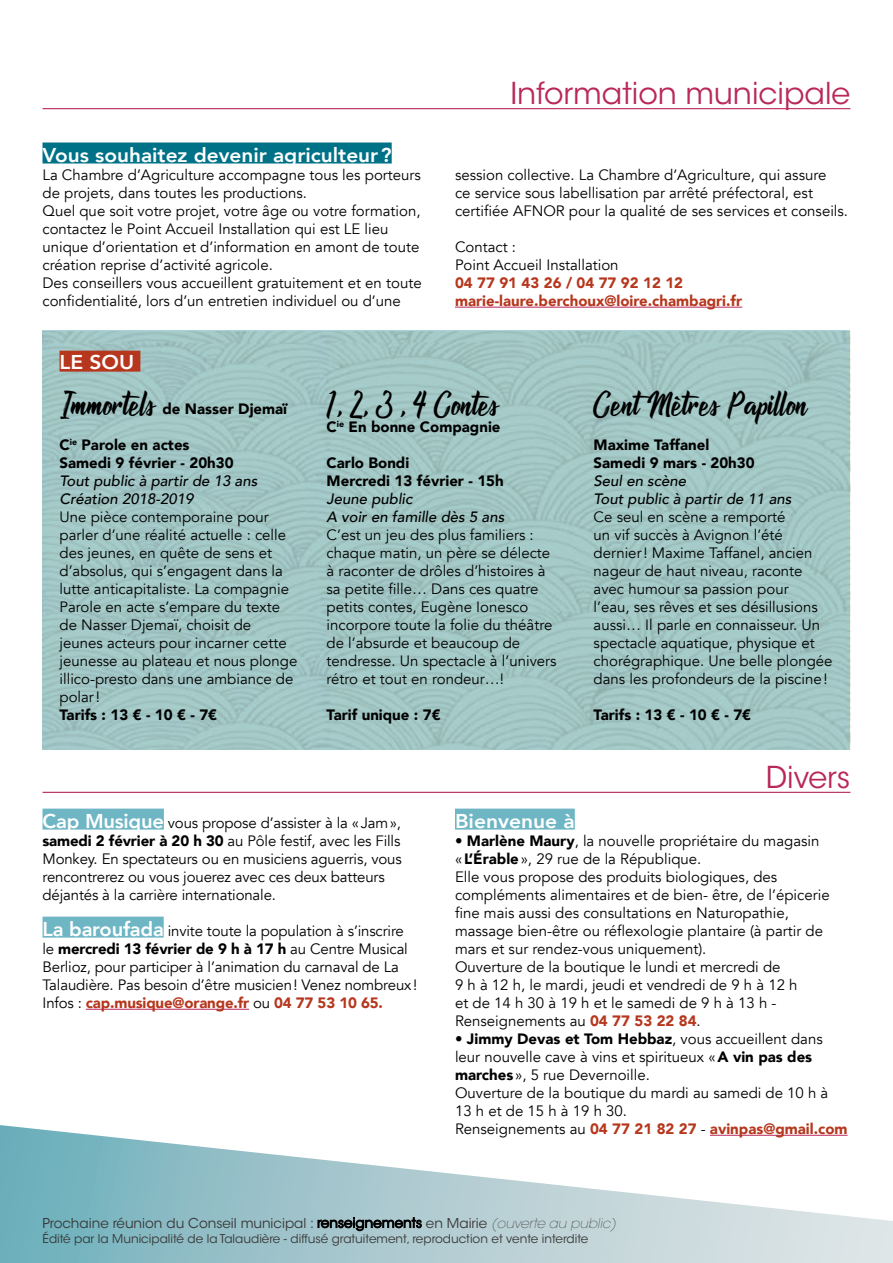
<style>
.page{position:relative;width:893px;height:1263px;background:#fff}
.page>*{position:absolute;margin:0;border:0;box-sizing:border-box;transform-origin:0 0}
.t1{font:30px "Atlantis the lost City";color:#000}
.t2{font:30px "ITC Avant Garde Std";color:#b92858}
.t3{font:800 19.95px "Avenir";color:#fff;scale:1.04 1}
.t4{font:800 19.95px "Avenir";color:#fff;scale:1.05 1}
.t5{font:15px/18px "Avenir";color:#000}
.t6{font:900 15px/18px "Avenir";color:#000}
.t7{font:italic 500 15px/18px "Avenir";color:#000}
.t8{font:900 15px/18px "Avenir";color:#b6371d}
.t9{font:13.5px "ITC Avant Garde Std";color:#373635}
.t10{font:12px "ITC Avant Garde Std";color:#373635}
.s1{font-family:"Atlantis the lost City";font-weight:400;font-size:30px}
.s2{font-weight:800;font-size:19.95px;color:#fff}
.s3{font-weight:900}
.s4{font-weight:900;color:#b6371d}
.s5{font-weight:200;font-style:italic}
</style>
<div class="page">
<svg style="left:0;top:1125px;width:893px;height:138px"></svg>
<hr style="left:43px;top:108px;width:807px;height:1px;background:#b92858">
<div style="left:43px;top:809px;width:121px;height:21px;background:#6fb6c5"></div>
<div style="left:43px;top:917px;width:121px;height:21px;background:#6fb6c5"></div>
<hr style="left:86px;top:1009px;width:163px;height:1px;background:#b92858">
<div style="left:455px;top:809px;width:120px;height:21px;background:#6fb6c5"></div>
<hr style="left:710px;top:1135px;width:137px;height:1px;background:#b92858">
<div style="left:43px;top:331px;width:807px;height:419px;background:#a3c7c5"></div>
<div style="left:60px;top:351px;width:80px;height:21px;background:#b6371d"></div>
<div style="left:43px;top:143px;width:349px;height:21px;background:#007288"></div>
<hr style="left:455px;top:307px;width:287px;height:1px;background:#b92858">
<svg style="left:317px;top:1217px;width:105px;height:14px"></svg>
<hr style="left:43px;top:792px;width:807px;height:1px;background:#b92858">
<h1 class="t2" style="left:510px;top:75px;width:342px">Information municipale</h1>
<h2 class="t3" style="left:43px;top:140px;width:337px">Vous souhaitez devenir agriculteur?</h2>
<p class="t5" style="left:43px;top:166px;width:381px">La Chambre d’Agriculture accompagne tous les porteurs de projets, dans toutes les productions.<br>Quel que soit votre projet, votre âge ou votre formation, contactez le Point Accueil Installation qui est LE lieu unique d’orientation et d’information en amont de toute création reprise d’activité agricole.<br>Des conseillers vous accueillent gratuitement et en toute confidentialité, lors d’un entretien individuel ou d’une</p>
<p class="t5" style="left:455px;top:166px;width:395px">session collective. La Chambre d’Agriculture, qui assure<br>ce service sous labellisation par arrêté préfectoral, est certifiée AFNOR pour la qualité de ses services et conseils.</p>
<p class="t5" style="left:455px;top:238px;width:165px">Contact :<br>Point Accueil Installation</p>
<p class="t8" style="left:455px;top:273px;width:289px">04 77 91 43 26 / 04 77 92 12 12 marie-laure.berchoux@loire.chambagri.fr</p>
<h2 class="t4" style="left:60px;top:346px;width:73px">LE SOU</h2>
<p class="t6" style="left:60px;top:399px;width:229px"><span class="s1">Immortels</span> de Nasser Djemaï</p>
<p class="t6" style="left:60px;top:435px;width:176px">C<sup>ie</sup> Parole en actes<br>Samedi 9 février - 20h30</p>
<p class="t7" style="left:60px;top:472px;width:199px">Tout public à partir de 13 ans<br>Création 2018-2019</p>
<p class="t5" style="left:60px;top:508px;width:239px">Une pièce contemporaine pour parler d’une réalité actuelle : celle des jeunes, en quête de sens et d’absolus, qui s’engagent dans la lutte anticapitaliste. La compagnie<br>Parole en acte s’empare du texte de Nasser Djemaï, choisit de jeunes acteurs pour incarner cette jeunesse au plateau et nous plonge illico-presto dans une ambiance de polar!</p>
<p class="t6" style="left:60px;top:705px;width:159px">Tarifs : 13 € - 10 € - 7€</p>
<h1 class="t1" style="left:327px;top:383px;width:173px">1, 2, 3 , 4 Contes</h1>
<p class="t6" style="left:327px;top:417px;width:175px">C<sup>ie</sup> En bonne Compagnie</p>
<p class="t6" style="left:327px;top:453px;width:179px">Carlo Bondi<br>Mercredi 13 février - 15h</p>
<p class="t7" style="left:327px;top:490px;width:179px">Jeune public<br>A voir en famille dès 5 ans</p>
<p class="t5" style="left:327px;top:526px;width:232px">C’est un jeu des plus familiers : chaque matin, un père se délecte à raconter de drôles d’histoires à sa petite fille… Dans ces quatre petits contes, Eugène Ionesco incorpore toute la folie du théâtre de l’absurde et beaucoup de tendresse. Un spectacle à l’univers rétro et tout en rondeur…!</p>
<p class="t6" style="left:327px;top:705px;width:116px">Tarif unique : 7€</p>
<h1 class="t1" style="left:594px;top:383px;width:215px">Cent Mètres Papillon</h1>
<p class="t6" style="left:594px;top:435px;width:163px">Maxime Taffanel<br>Samedi 9 mars - 20h30</p>
<p class="t7" style="left:594px;top:472px;width:199px">Seul en scène<br>Tout public à partir de 11 ans</p>
<p class="t5" style="left:594px;top:508px;width:240px">Ce seul en scène a remporté<br>un vif succès à Avignon l’été dernier! Maxime Taffanel, ancien nageur de haut niveau, raconte avec humour sa passion pour<br>l’eau, ses rêves et ses désillusions aussi… Il parle en connaisseur. Un spectacle aquatique, physique et chorégraphique. Une belle plongée dans les profondeurs de la piscine!</p>
<p class="t6" style="left:594px;top:705px;width:159px">Tarifs : 13 € - 10 € - 7€</p>
<h1 class="t2" style="left:766px;top:758px;width:86px">Divers</h1>
<p class="t5" style="left:43px;top:814px;width:361px"><span class="s2">Cap Musique</span> vous propose d’assister à la «Jam», <span class="s3">samedi 2 février à 20 h 30</span> au Pôle festif, avec les Fills Monkey. En spectateurs ou en musiciens aguerris, vous rencontrerez ou vous jouerez avec ces deux batteurs déjantés à la carrière internationale.</p>
<p class="t5" style="left:43px;top:922px;width:376px"><span class="s2">La baroufada</span> invite toute la population à s’inscrire le <span class="s3">mercredi 13 février de 9 h à 17 h</span> au Centre Musical Berlioz, pour participer à l’animation du carnaval de La Talaudière. Pas besoin d’être musicien! Venez nombreux!<br>Infos : <span class="s4">cap.musique@orange.fr</span> ou <span class="s4">04 77 53 10 65.</span></p>
<h2 class="t4" style="left:455px;top:806px;width:116px">Bienvenue à</h2>
<p class="t5" style="left:455px;top:832px;width:376px"><span class="s3">• Marlène Maury</span>, la nouvelle propriétaire du magasin «<span class="s3">L’Érable</span>», 29 rue de la République.<br>Elle vous propose des produits biologiques, des compléments alimentaires et de bien- être, de l’épicerie fine mais aussi des consultations en Naturopathie, massage bien-être ou réflexologie plantaire (à partir de mars et sur rendez-vous uniquement).<br>Ouverture de la boutique le lundi et mercredi de<br>9 h à 12 h, le mardi, jeudi et vendredi de 9 h à 12 h<br>et de 14 h 30 à 19 h et le samedi de 9 h à 13 h - Renseignements au <span class="s4">04 77 53 22 84</span>.</p>
<p class="t5" style="left:455px;top:1030px;width:394px"><span class="s3">• Jimmy Devas et Tom Hebbaz</span>, vous accueillent dans leur nouvelle cave à vins et spiritueux «<span class="s3">A vin pas des marches</span> », 5 rue Devernoille.<br>Ouverture de la boutique du mardi au samedi de 10 h à 13 h et de 15 h à 19 h 30.<br>Renseignements au <span class="s4">04 77 21 82 27</span> - <span class="s4">avinpas@gmail.com</span></p>
<p class="t9" style="left:43px;top:1214px;width:575px">Prochaine réunion du Conseil municipal : renseignements en Mairie <span class="s5">(ouverte au public)</span></p>
<p class="t10" style="left:43px;top:1231px;width:547px">Édité par la Municipalité de la Talaudière - diffusé gratuitement, reproduction et vente interdite</p>
</div>
